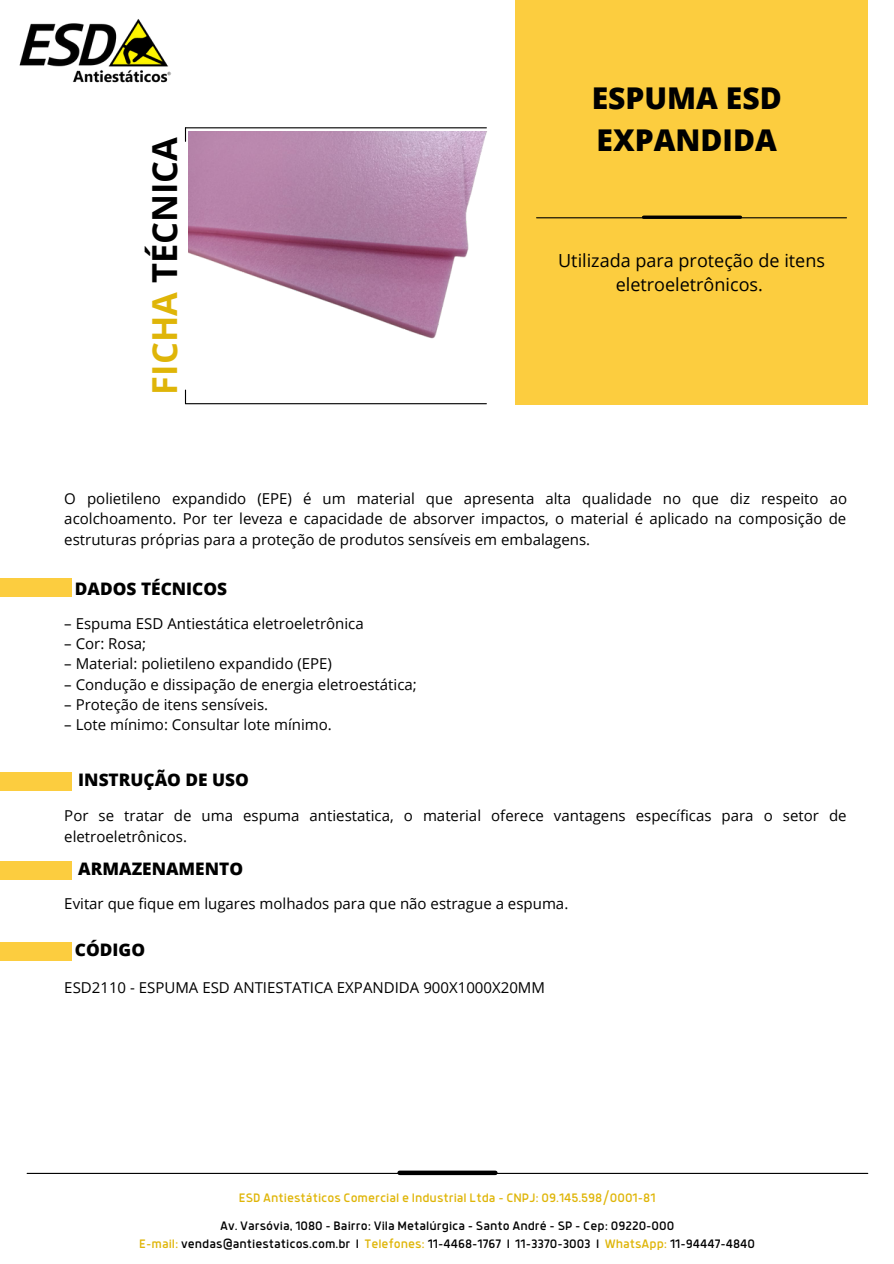
<style>
.page{position:relative;width:894px;height:1264px;background:#fff}
.page>*{position:absolute;margin:0;border:0;box-sizing:border-box;transform-origin:0 0}
.t1{font:700 34.5px "Open Sans";color:#000}
.t2{font:800 30px "Open Sans";color:#000}
.t3{font:18px/24.8px "Open Sans";color:#000;text-align:center}
.t4{font:800 17.25px "Open Sans";color:#000}
.t5{font:15px/20.2px "Open Sans";color:#000;text-align:justify}
.t6{font:13.5px "Anteb";color:#000}
.t7{font:13.5px "Anteb";color:#dfb508}
.s1{color:#dfb508}
</style>
<div class="page">
<div style="left:515px;top:0;width:352px;height:404px;background:#fccd3f"></div>
<hr style="left:536px;top:217px;width:310px;height:1px;background:#000">
<svg style="left:643px;top:215px;width:97px;height:4px"></svg>
<img style="left:19px;top:19px;width:152px;height:64px">
<hr style="left:185px;top:127px;width:301px;height:1px;background:#000">
<svg style="left:185px;top:128px;width:1px;height:13px"></svg>
<hr style="left:185px;top:403px;width:301px;height:1px;background:#000">
<svg style="left:185px;top:390px;width:1px;height:13px"></svg>
<div style="left:0;top:578px;width:72px;height:19px;background:#fccd3f"></div>
<hr style="left:27px;top:1172px;width:840px;height:1px;background:#000">
<div style="left:399px;top:1170px;width:96px;height:5px;background:#000"></div>
<div style="left:0;top:772px;width:72px;height:18px;background:#fccd3f"></div>
<div style="left:0;top:861px;width:72px;height:18px;background:#fccd3f"></div>
<div style="left:0;top:942px;width:72px;height:19px;background:#fccd3f"></div>
<img style="left:188px;top:131px;width:299px;height:208px">
<p class="t1" style="left:140px;top:394px;width:259px;rotate:-90deg"><span class="s1">FICHA</span> TÉCNICA</p>
<p class="t2" style="left:591px;top:77px;width:191px">ESPUMA ESD</p>
<p class="t2" style="left:596px;top:119px;width:182px">EXPANDIDA</p>
<p class="t3" style="left:558px;top:247px;width:268px">Utilizada para proteção de itens eletroeletrônicos.</p>
<p class="t5" style="left:64px;top:488px;width:784px">O polietileno expandido (EPE) é um material que apresenta alta qualidade no que diz respeito ao acolchoamento. Por ter leveza e capacidade de absorver impactos, o material é aplicado na composição de estruturas próprias para a proteção de produtos sensíveis em embalagens.</p>
<p class="t4" style="left:75px;top:576px;width:154px">DADOS TÉCNICOS</p>
<p class="t5" style="left:64px;top:612px;width:301px">– Espuma ESD Antiestática eletroeletrônica</p>
<p class="t5" style="left:64px;top:633px;width:83px">– Cor: Rosa;</p>
<p class="t5" style="left:64px;top:653px;width:269px">– Material: polietileno expandido (EPE)</p>
<p class="t5" style="left:64px;top:673px;width:354px">– Condução e dissipação de energia eletroestática;</p>
<p class="t5" style="left:64px;top:694px;width:205px">– Proteção de itens sensíveis.</p>
<p class="t5" style="left:64px;top:714px;width:269px">– Lote mínimo: Consultar lote mínimo.</p>
<p class="t4" style="left:78px;top:767px;width:172px">INSTRUÇÃO DE USO</p>
<p class="t5" style="left:64px;top:805px;width:783px">Por se tratar de uma espuma antiestatica, o material oferece vantagens específicas para o setor de eletroeletrônicos.</p>
<p class="t4" style="left:78px;top:856px;width:166px">ARMAZENAMENTO</p>
<p class="t5" style="left:64px;top:892px;width:505px">Evitar que fique em lugares molhados para que não estrague a espuma.</p>
<p class="t4" style="left:75px;top:937px;width:72px">CÓDIGO</p>
<p class="t5" style="left:64px;top:977px;width:482px">ESD2110 - ESPUMA ESD ANTIESTATICA EXPANDIDA 900X1000X20MM</p>
<p class="t7" style="left:239px;top:1192px;width:418px">ESD Antiestáticos Comercial e Industrial Ltda - CNPJ: 09.145.598/0001-81</p>
<p class="t6" style="left:220px;top:1219px;width:455px">Av. Varsóvia, 1080 - Bairro: Vila Metalúrgica - Santo André - SP - Cep: 09220-000</p>
<p class="t6" style="left:139px;top:1237px;width:617px"><span class="s1">E-mail:</span> vendas@antiestaticos.com.br I <span class="s1">Telefones:</span> 11-4468-1767 I 11-3370-3003 I <span class="s1">WhatsApp:</span> 11-94447-4840</p>
</div>
